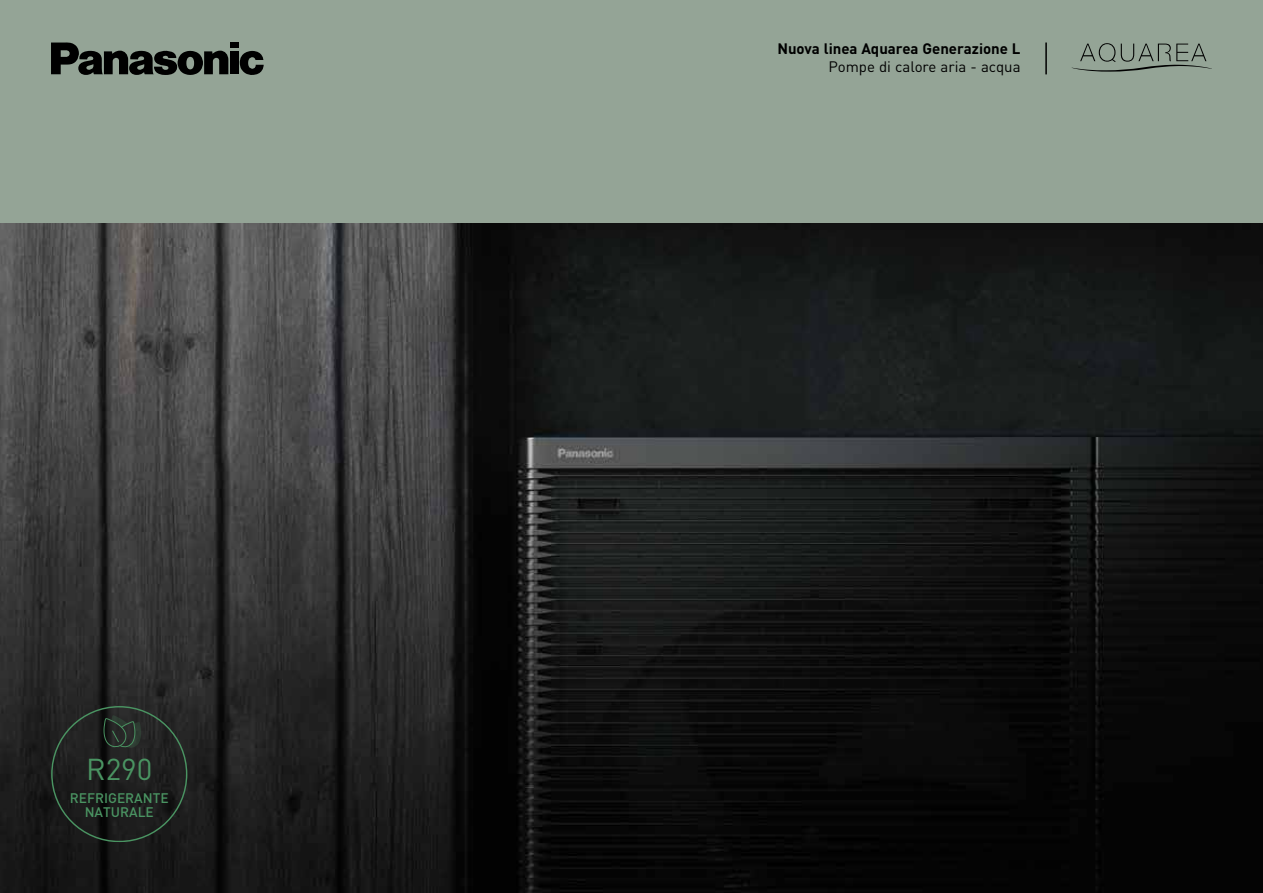
<style>
.page{position:relative;width:1263px;height:893px;background:#94a496}
.page>*{position:absolute;margin:0;border:0;box-sizing:border-box;transform-origin:0 0}
.t1{font:29.85px "DIN Pro";color:#4a9462}
.t2{font:700 15px "DIN Pro";color:#000}
.t3{font:15px "DIN Pro";color:#000}
.t4{font:500 13.65px/14.4px "DIN Pro";color:#4a9462;text-align:center}
</style>
<div class="page">
<img style="left:0;top:223px;width:1263px;height:670px">
<svg style="left:1071px;top:43px;width:141px;height:29px"></svg>
<hr style="left:1045px;top:43px;width:2px;height:31px;background:#000">
<svg style="left:103px;top:715px;width:38px;height:33px"></svg>
<svg style="left:51px;top:43px;width:177px;height:32px"></svg>
<div style="left:230px;top:51px;width:9px;height:23px;background:#000"></div>
<div style="left:230px;top:43px;width:9px;height:5px;background:#000"></div>
<svg style="left:240px;top:51px;width:24px;height:24px"></svg>
<h1 class="t1" style="left:86px;top:746px;width:68px">R290</h1>
<p class="t4" style="left:70px;top:789px;width:100px">REFRIGERANTE<br>NATURALE</p>
<p class="t2" style="left:777px;top:37px;width:245px">Nuova linea Aquarea Generazione L</p>
<p class="t3" style="left:828px;top:55px;width:194px">Pompe di calore aria - acqua</p>
</div>
